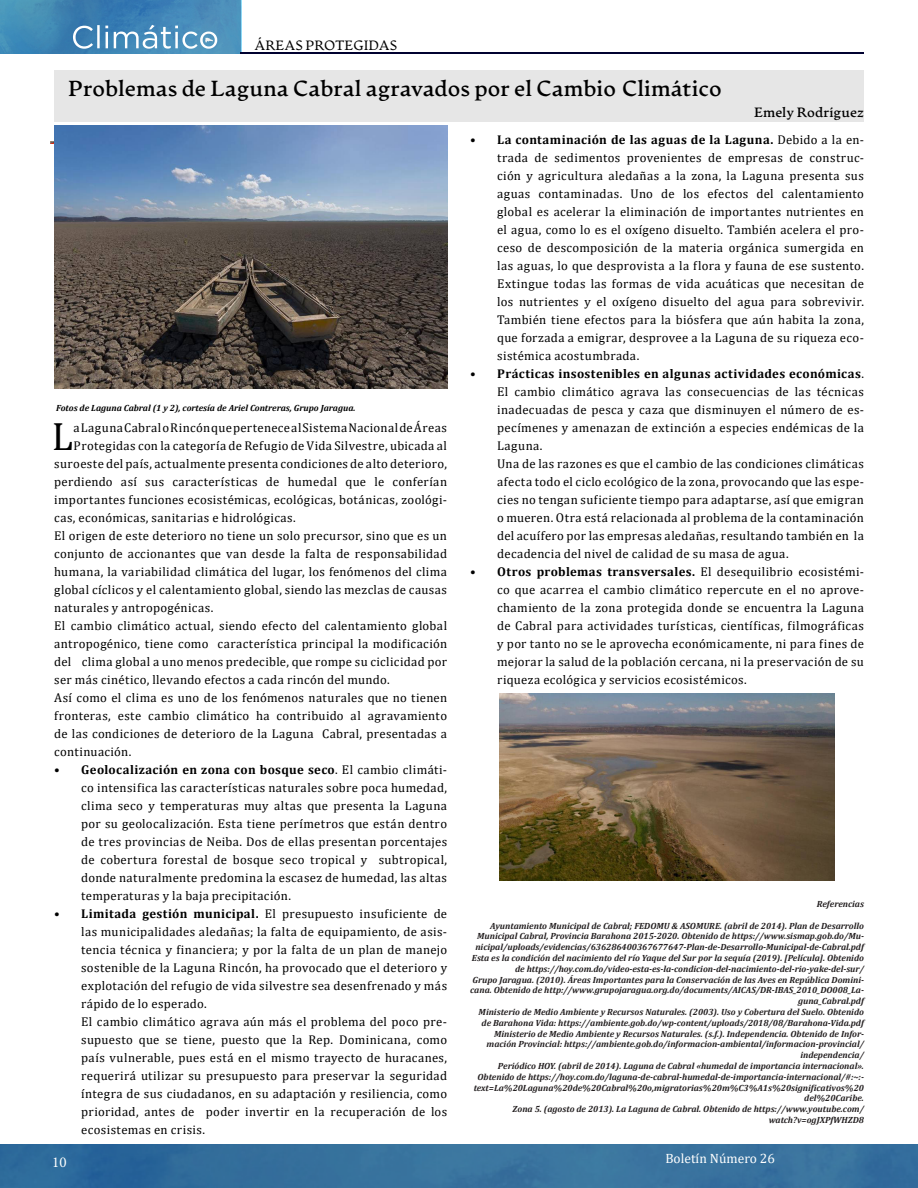
<style>
.page{position:relative;width:918px;height:1188px;background:#fff}
.page>*{position:absolute;margin:0;border:0;box-sizing:border-box;transform-origin:0 0}
.t1{font:39.75px "Cambria";color:#000}
.t2{font:21.75px "Artifex CF Bold";color:#000}
.t3{font:15px "Minion Pro";color:#fff}
.t4{font:13.5px "Cambria";color:#fff}
.t5{font:13.5px "Artifex CF Regular";color:#000}
.t6{font:13.5px "Artifex CF Bold";color:#000}
.t7{font:12.75px/18px "Cambria";letter-spacing:.03em;color:#000;text-align:justify}
.t8{font:italic 700 9px/10.8px "Cambria";color:#231f20;text-align:right}
.t9{font:italic 700 9px "Cambria";color:#000}
.s1{font-weight:700}
</style>
<div class="page">
<img style="left:1px;top:1px;width:240px;height:53px">
<img style="left:0;top:1145px;width:918px;height:43px">
<hr style="left:240px;top:53px;width:624px;height:1px;background:#000130">
<svg style="left:73px;top:25px;width:144px;height:24px"></svg>
<div style="left:54px;top:71px;width:810px;height:50px;background:#e6e6e6"></div>
<svg style="left:50px;top:141px;width:4px;height:3px"></svg>
<img style="left:54px;top:126px;width:393px;height:262px">
<img style="left:500px;top:693px;width:334px;height:188px">
<p class="t5" style="left:254px;top:37px;width:144px">ÁREAS PROTEGIDAS</p>
<p class="t2" style="left:68px;top:75px;width:655px">Problemas de Laguna Cabral agravados por el Cambio Climático</p>
<p class="t6" style="left:754px;top:104px;width:111px">Emely Rodríguez</p>
<p class="t9" style="left:56px;top:401px;width:301px">Fotos de Laguna Cabral (1 y 2), cortesía de Ariel Contreras, Grupo Jaragua.</p>
<p class="t1" style="left:52px;top:413px;width:23px">L</p>
<p class="t7" style="left:54px;top:419px;width:394px;text-align:right">a Laguna Cabral o Rincón que pertenece al Sistema Nacional de Áreas<br>Protegidas con la categoría de Refugio de Vida Silvestre, ubicada al suroeste del país, actualmente presenta condiciones de alto deterioro,</p>
<p class="t7" style="left:54px;top:473px;width:394px">perdiendo así sus características de humedal que le conferían</p>
<p class="t7" style="left:54px;top:491px;width:394px">importantes funciones ecosistémicas, ecológicas, botánicas, zoológi&shy;cas, económicas, sanitarias e hidrológicas.</p>
<p class="t7" style="left:54px;top:527px;width:394px">El origen de este deterioro no tiene un solo precursor, sino que es un</p>
<p class="t7" style="left:54px;top:545px;width:394px">conjunto de accionantes que van desde la falta de responsabilidad humana, la variabilidad climática del lugar, los fenómenos del clima global cíclicos y el calentamiento global, siendo las mezclas de causas naturales y antropogénicas.</p>
<p class="t7" style="left:54px;top:617px;width:394px">El cambio climático actual, siendo efecto del calentamiento global</p>
<p class="t7" style="left:54px;top:635px;width:394px">antropogénico, tiene como característica principal la modificación del clima global a uno menos predecible, que rompe su ciclicidad por ser más cinético, llevando efectos a cada rincón del mundo.</p>
<p class="t7" style="left:54px;top:689px;width:394px">Así como el clima es uno de los fenómenos naturales que no tienen fronteras, este cambio climático ha contribuido al agravamiento de las condiciones de deterioro de la Laguna Cabral, presentadas a continuación.</p>
<p class="t7" style="left:81px;top:761px;width:367px;text-indent:-27px"><span class="s1">• Geolocalización en zona con bosque seco</span>. El cambio climáti&shy;co intensifica las características naturales sobre poca humedad, clima seco y temperaturas muy altas que presenta la Laguna por su geolocalización. Esta tiene perímetros que están dentro de tres provincias de Neiba. Dos de ellas presentan porcentajes de cobertura forestal de bosque seco tropical y subtropical, donde naturalmente predomina la escasez de humedad, las altas temperaturas y la baja precipitación.</p>
<p class="t7" style="left:81px;top:905px;width:367px;text-indent:-27px"><span class="s1">• Limitada gestión municipal.</span> El presupuesto insuficiente de las municipalidades aledañas; la falta de equipamiento, de asis&shy;tencia técnica y financiera; y por la falta de un plan de manejo sostenible de la Laguna Rincón, ha provocado que el deterioro y explotación del refugio de vida silvestre sea desenfrenado y más rápido de lo esperado.</p>
<p class="t7" style="left:81px;top:1013px;width:367px">El cambio climático agrava aún más el problema del poco pre&shy;supuesto que se tiene, puesto que la Rep. Dominicana, como país vulnerable, pues está en el mismo trayecto de huracanes, requerirá utilizar su presupuesto para preservar la seguridad</p>
<p class="t7" style="left:81px;top:1085px;width:367px">íntegra de sus ciudadanos, en su adaptación y resiliencia, como</p>
<p class="t7" style="left:81px;top:1103px;width:367px">prioridad, antes de poder invertir en la recuperación de los</p>
<p class="t7" style="left:81px;top:1121px;width:125px">ecosistemas en crisis.</p>
<p class="t7" style="left:497px;top:131px;width:368px;text-indent:-27px"><span class="s1">• La contaminación de las aguas de la Laguna.</span> Debido a la en&shy;trada de sedimentos provenientes de empresas de construc&shy;ción y agricultura aledañas a la zona, la Laguna presenta sus aguas contaminadas. Uno de los efectos del calentamiento global es acelerar la eliminación de importantes nutrientes en el agua, como lo es el oxígeno disuelto. También acelera el pro&shy;ceso de descomposición de la materia orgánica sumergida en las aguas, lo que desprovista a la flora y fauna de ese sustento.</p>
<p class="t7" style="left:497px;top:275px;width:368px">Extingue todas las formas de vida acuáticas que necesitan de los nutrientes y el oxígeno disuelto del agua para sobrevivir.</p>
<p class="t7" style="left:497px;top:311px;width:368px">También tiene efectos para la biósfera que aún habita la zona, que forzada a emigrar, desprovee a la Laguna de su riqueza eco&shy;sistémica acostumbrada.</p>
<p class="t7" style="left:497px;top:365px;width:368px;text-indent:-27px"><span class="s1">• Prácticas insostenibles en algunas actividades económicas</span>.<br>El cambio climático agrava las consecuencias de las técnicas inadecuadas de pesca y caza que disminuyen el número de es&shy;pecímenes y amenazan de extinción a especies endémicas de la Laguna.</p>
<p class="t7" style="left:497px;top:455px;width:368px">Una de las razones es que el cambio de las condiciones climáticas afecta todo el ciclo ecológico de la zona, provocando que las espe&shy;cies no tengan suficiente tiempo para adaptarse, así que emigran o mueren. Otra está relacionada al problema de la contaminación del acuífero por las empresas aledañas, resultando también en la decadencia del nivel de calidad de su masa de agua.</p>
<p class="t7" style="left:497px;top:563px;width:368px;text-indent:-27px"><span class="s1">• Otros problemas transversales.</span> El desequilibrio ecosistémi&shy;co que acarrea el cambio climático repercute en el no aprove&shy;chamiento de la zona protegida donde se encuentra la Laguna de Cabral para actividades turísticas, científicas, filmográficas y por tanto no se le aprovecha económicamente, ni para fines de mejorar la salud de la población cercana, ni la preservación de su riqueza ecológica y servicios ecosistémicos.</p>
<p class="t8" style="left:817px;top:898px;width:49px">Referencias</p>
<p class="t8" style="left:475px;top:920px;width:390px;text-align:justify;text-indent:15px">Ayuntamiento Municipal de Cabral; FEDOMU &amp; ASOMURE. (abril de 2014). Plan de Desarrollo Municipal Cabral, Provincia Barahona 2015-2020. Obtenido de https://www.sismap.gob.do/Mu&shy;nicipal/uploads/evidencias/636286400367677647-Plan-de-Desarrollo-Municipal-de-Cabral.pdf</p>
<p class="t8" style="left:472px;top:952px;width:394px">Esta es la condición del nacimiento del río Yaque del Sur por la sequía (2019). [Película]. Obtenido de https://hoy.com.do/video-esta-es-la-condicion-del-nacimiento-del-rio-yake-del-sur/</p>
<p class="t8" style="left:470px;top:974px;width:395px">Grupo Jaragua. (2010). Áreas Importantes para la Conservación de las Aves en República Domini&shy;cana. Obtenido de http://www.grupojaragua.org.do/documents/AICAS/DR-IBAS_2010_DO008_La&shy;guna_Cabral.pdf</p>
<p class="t8" style="left:479px;top:1006px;width:387px;text-align:center">Ministerio de Medio Ambiente y Recursos Naturales. (2003). Uso y Cobertura del Suelo. Obtenido de Barahona Vida: https://ambiente.gob.do/wp-content/uploads/2018/08/Barahona-Vida.pdf</p>
<p class="t8" style="left:487px;top:1028px;width:379px">Ministerio de Medio Ambiente y Recursos Naturales. (s.f.). Independencia. Obtenido de Infor&shy;mación Provincial: https://ambiente.gob.do/informacion-ambiental/informacion-provincial/ independencia/</p>
<p class="t8" style="left:474px;top:1060px;width:392px">Periódico HOY. (abril de 2014). Laguna de Cabral «humedal de importancia internacional».<br>Obtenido de https://hoy.com.do/laguna-de-cabral-humedal-de-importancia-internacional/#:~:- text=La%20Laguna%20de%20Cabral%20o,migratorias%20m%C3%A1s%20significativos%20 del%20Caribe.</p>
<p class="t8" style="left:513px;top:1103px;width:353px">Zona 5. (agosto de 2013). La Laguna de Cabral. Obtenido de https://www.youtube.com/ watch?v=ogJXPfWHZD8</p>
<p class="t3" style="left:52px;top:1152px;width:16px">10</p>
<p class="t4" style="left:665px;top:1150px;width:111px">Boletín Número 26</p>
</div>
